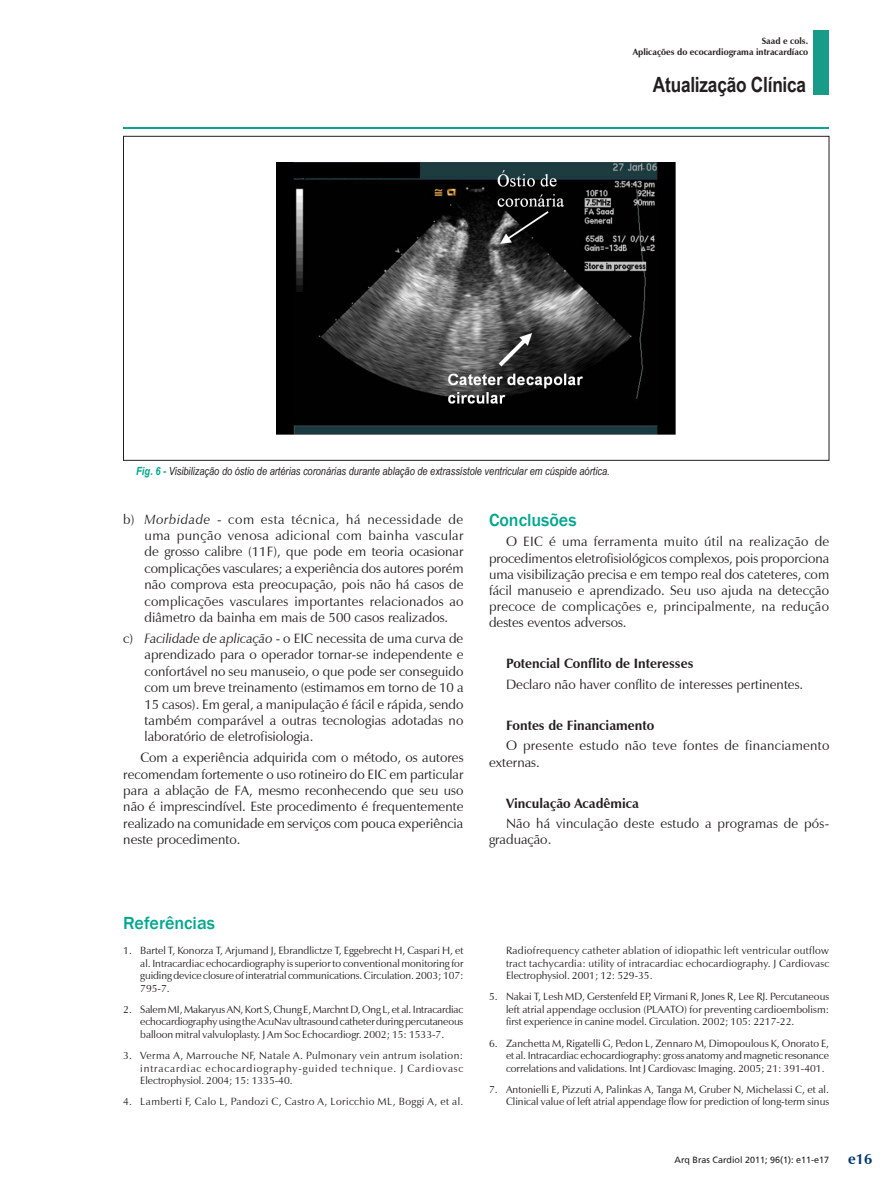
<style>
.page{position:relative;width:893px;height:1191px;background:#fff}
.page>*{position:absolute;margin:0;border:0;box-sizing:border-box;transform-origin:0 0}
.t1{font:700 21px "Arial Narrow";letter-spacing:-.01em;color:#231f20}
.Referências{font:500 18px "Franklin Gothic";color:#00a78e}
.Títulos__textos{font:500 18px "Franklin Gothic";color:#00a78e}
.t2{font:700 15px "Zapf Humanist 601 BT";color:#013775}
.Texto{font:13.5px/16.4px "Zapf Humanist 601 BT";color:#231f20;text-align:justify}
.Texto-2{font:700 13.5px "Zapf Humanist 601 BT";color:#231f20}
.Texto-3{font:13.5px/16.2px "Zapf Humanist 601 BT";letter-spacing:.02em;color:#231f20}
._04_FIGURA_ref{font:italic 11.25px "Arial Narrow";color:#231f20}
.Refer_bibliog{font:10.5px/12.6px "Zapf Humanist 601 BT";color:#231f20;text-align:justify}
.Refer_bibliog-2{font:10.5px "Zapf Humanist 601 BT";letter-spacing:.04em;color:#231f20}
.t3{font:700 9px "Zapf Humanist 601 BT";color:#231f20}
.t4{font:9px "Frutiger";color:#231f20}
.s1{font-weight:700;color:#00a78e}
.s2{font-style:italic}
</style>
<div class="page">
<div style="left:813px;top:30px;width:16px;height:64px;background:#189c88"></div>
<hr style="left:123px;top:127px;width:706px;height:1px;background:#00a78e">
<img style="left:277px;top:162px;width:399px;height:272px">
<p class="t3" style="left:762px;top:36px;width:48px">Saad e cols.</p>
<p class="t3" style="left:633px;top:47px;width:177px">Aplicações do ecocardiograma intracardíaco</p>
<h1 class="t1" style="left:653px;top:69px;width:155px">Atualização Clínica</h1>
<p class="_04_FIGURA_ref" style="left:136px;top:463px;width:475px"><span class="s1">Fig. 6 -</span> Visibilização do óstio de artérias coronárias durante ablação de extrassístole ventricular em cúspide aórtica.</p>
<p class="Texto" style="left:145px;top:511px;width:320px;text-indent:-21px">b) <span class="s2">Morbidade</span> - com esta técnica, há necessidade de uma punção venosa adicional com bainha vascular de grosso calibre (11F), que pode em teoria ocasionar complicações vasculares; a experiência dos autores porém não comprova esta preocupação, pois não há casos de complicações vasculares importantes relacionados ao diâmetro da bainha em mais de 500 casos realizados.</p>
<p class="Texto" style="left:145px;top:630px;width:320px;text-indent:-21px">c) <span class="s2">Facilidade de aplicação</span> - o EIC necessita de uma curva de aprendizado para o operador tornar-se independente e confortável no seu manuseio, o que pode ser conseguido com um breve treinamento (estimamos em torno de 10 a 15 casos). Em geral, a manipulação é fácil e rápida, sendo também comparável a outras tecnologias adotadas no laboratório de eletrofisiologia.</p>
<p class="Texto" style="left:123px;top:749px;width:342px;text-indent:17px">Com a experiência adquirida com o método, os autores recomendam fortemente o uso rotineiro do EIC em particular para a ablação de FA, mesmo reconhecendo que seu uso não é imprescindível. Este procedimento é frequentemente realizado na comunidade em serviços com pouca experiência neste procedimento.</p>
<p class="Títulos__textos" style="left:489px;top:509px;width:89px">Conclusões</p>
<p class="Texto" style="left:489px;top:533px;width:342px;text-indent:17px">O EIC é uma ferramenta muito útil na realização de procedimentos eletrofisiológicos complexos, pois proporciona uma visibilização precisa e em tempo real dos cateteres, com fácil manuseio e aprendizado. Seu uso ajuda na detecção precoce de complicações e, principalmente, na redução destes eventos adversos.</p>
<p class="Texto-2" style="left:506px;top:655px;width:189px">Potencial Conflito de Interesses</p>
<p class="Texto" style="left:506px;top:676px;width:299px">Declaro não haver conflito de interesses pertinentes.</p>
<p class="Texto-2" style="left:506px;top:717px;width:150px">Fontes de Financiamento</p>
<p class="Texto-3" style="left:489px;top:737px;width:342px;text-indent:17px">O presente estudo não teve fontes de financiamento externas.</p>
<p class="Texto-2" style="left:506px;top:794px;width:134px">Vinculação Acadêmica</p>
<p class="Texto" style="left:489px;top:815px;width:342px;text-indent:17px">Não há vinculação deste estudo a programas de pós&shy;graduação.</p>
<p class="Referências" style="left:123px;top:911px;width:93px">Referências</p>
<p class="Refer_bibliog" style="left:140px;top:944px;width:325px;text-indent:-17px">1. Bartel T, Konorza T, Arjumand J, Ebrandlictze T, Eggebrecht H, Caspari H, et al. Intracardiac echocardiography is superior to conventional monitoring for guiding device closure of interatrial communications. Circulation. 2003; 107:<br>795-7.</p>
<p class="Refer_bibliog" style="left:140px;top:1003px;width:325px;text-indent:-17px">2. Salem MI, Makaryus AN, Kort S, Chung E, Marchnt D, Ong L, et al. Intracardiac echocardiography using the AcuNav ultrasound catheter during percutaneous balloon mitral valvuloplasty. J Am Soc Echocardiogr. 2002; 15: 1533-7.</p>
<p class="Refer_bibliog" style="left:140px;top:1049px;width:325px;text-indent:-17px">3. Verma A, Marrouche NF, Natale A. Pulmonary vein antrum isolation: intracardiac echocardiography-guided technique. J Cardiovasc Electrophysiol. 2004; 15: 1335-40.</p>
<p class="Refer_bibliog-2" style="left:123px;top:1095px;width:342px">4. Lamberti F, Calo L, Pandozi C, Castro A, Loricchio ML, Boggi A, et al.</p>
<p class="Refer_bibliog" style="left:506px;top:944px;width:325px">Radiofrequency catheter ablation of idiopathic left ventricular outflow tract tachycardia: utility of intracardiac echocardiography. J Cardiovasc Electrophysiol. 2001; 12: 529-35.</p>
<p class="Refer_bibliog" style="left:506px;top:990px;width:325px;text-indent:-17px">5. Nakai T, Lesh MD, Gerstenfeld EP, Virmani R, Jones R, Lee RJ. Percutaneous left atrial appendage occlusion (PLAATO) for preventing cardioembolism: first experience in canine model. Circulation. 2002; 105: 2217-22.</p>
<p class="Refer_bibliog" style="left:506px;top:1036px;width:325px;text-indent:-17px">6. Zanchetta M, Rigatelli G, Pedon L, Zennaro M, Dimopoulous K, Onorato E, et al. Intracardiac echocardiography: gross anatomy and magnetic resonance correlations and validations. Int J Cardiovasc Imaging. 2005; 21: 391-401.</p>
<p class="Refer_bibliog" style="left:489px;top:1083px;width:342px;text-align:right">7. Antonielli E, Pizzuti A, Palinkas A, Tanga M, Gruber N, Michelassi C, et al.<br>Clinical value of left atrial appendage flow for prediction of long-term sinus</p>
<p class="t4" style="left:675px;top:1154px;width:156px">Arq Bras Cardiol 2011; 96(1): e11-e17</p>
<p class="t2" style="left:848px;top:1149px;width:26px">e16</p>
</div>
